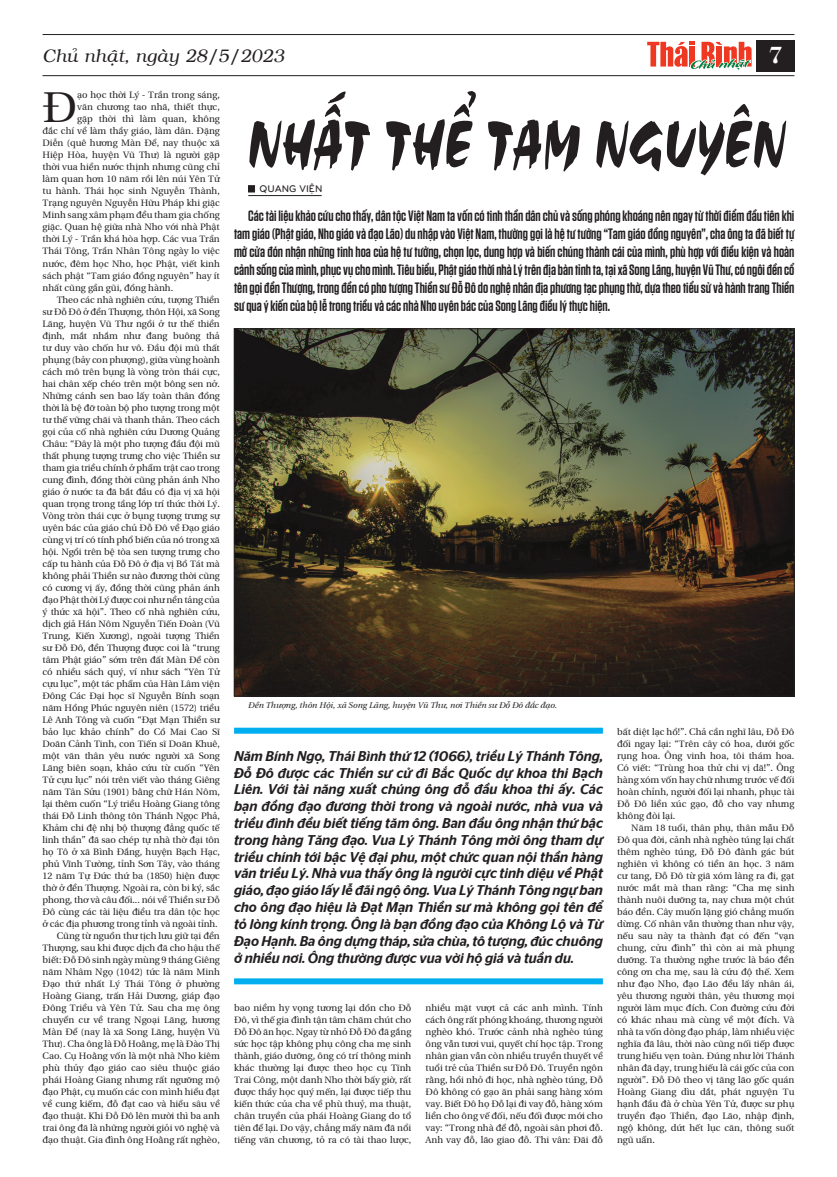
<style>
.page{position:relative;width:837px;height:1177px;background:#fff}
.page>*{position:absolute;margin:0;border:0;box-sizing:border-box;transform-origin:0 0}
.Tit_to_talling{font:70px "UTM Staccato";color:#231f20;scale:.78 1}
.Body{font:44.2px "BHD utopia Long";color:#231f20}
.t1{font:24px "VNI Bodon Bold";color:#fff}
.t2{font:italic 18px "VNI";color:#231f20}
.Sapo{font:600 15px/18px "SVN Tungsten";color:#231f20;text-align:justify}
.Box{font:italic 500 14.1px/16.8px "SVN Stag Sans";color:#231f20;text-align:justify}
.Ten_tac_gia{font:10px "UTM Bryant LG Bold";color:#231f20}
.Body-2{font:9.5px/12px "BHD utopia Long";color:#231f20;text-align:justify}
.Chu_thich_anh{font:8.5px "BHD Utopia Italic long Italic";color:#231f20}
</style>
<div class="page">
<hr style="left:43px;top:34px;width:751px;height:1px;background:#231f20">
<hr style="left:43px;top:75px;width:751px;height:1px;background:#231f20">
<div style="left:755px;top:40px;width:39px;height:31px;background:#231f20"></div>
<svg style="left:647px;top:42px;width:105px;height:35px"></svg>
<div style="left:248px;top:185px;width:7px;height:7px;background:#231f20;border:1px solid #231f20"></div>
<hr style="left:248px;top:195px;width:73px;height:1px;background:#231f20">
<div style="left:234px;top:727px;width:368px;height:6px;background:#00aeef"></div>
<div style="left:234px;top:978px;width:368px;height:6px;background:#00aeef"></div>
<img style="left:236px;top:330px;width:556px;height:364px">
<p class="t2" style="left:43px;top:43px;width:243px">Chuû nhaät, ngaøy 28/5/2023</p>
<p class="t1" style="left:767px;top:37px;width:16px">7</p>
<p class="Body" style="left:43px;top:75px;width:36px">Đ</p>
<p class="Body-2" style="left:77px;top:88px;width:144px">ạo học thời Lý - Trần trong sáng,</p>
<p class="Body-2" style="left:77px;top:100px;width:144px">văn chương tao nhã, thiết thực,</p>
<p class="Body-2" style="left:77px;top:112px;width:144px">gặp thời thì làm quan, không</p>
<p class="Body-2" style="left:43px;top:124px;width:179px">đắc chí về làm thầy giáo, làm dân. Đặng</p>
<p class="Body-2" style="left:43px;top:136px;width:179px">Diễn (quê hương Màn Để, nay thuộc xã</p>
<p class="Body-2" style="left:43px;top:148px;width:179px">Hiệp Hòa, huyện Vũ Thư) là người gặp</p>
<p class="Body-2" style="left:43px;top:160px;width:179px">thời vua hiền nước thịnh nhưng cũng chỉ</p>
<p class="Body-2" style="left:43px;top:172px;width:179px">làm quan hơn 10 năm rồi lên núi Yên Tử</p>
<p class="Body-2" style="left:43px;top:184px;width:179px">tu hành. Thái học sinh Nguyễn Thành,</p>
<p class="Body-2" style="left:43px;top:196px;width:179px">Trạng nguyên Nguyễn Hữu Pháp khi giặc</p>
<p class="Body-2" style="left:43px;top:208px;width:179px">Minh sang xâm phạm đều tham gia chống</p>
<p class="Body-2" style="left:43px;top:220px;width:179px">giặc. Quan hệ giữa nhà Nho với nhà Phật</p>
<p class="Body-2" style="left:43px;top:232px;width:179px">thời Lý - Trần khá hòa hợp. Các vua Trần</p>
<p class="Body-2" style="left:43px;top:244px;width:179px">Thái Tông, Trần Nhân Tông ngày lo việc</p>
<p class="Body-2" style="left:43px;top:256px;width:179px">nước, đêm học Nho, học Phật, viết kinh</p>
<p class="Body-2" style="left:43px;top:268px;width:179px">sách phật “Tam giáo đồng nguyên” hay ít</p>
<p class="Body-2" style="left:43px;top:280px;width:132px">nhất cũng gần gũi, đồng hành.</p>
<p class="Body-2" style="left:43px;top:292px;width:179px;text-indent:14px">Theo các nhà nghiên cứu, tượng Thiền sư Đỗ Đô ở đền Thượng, thôn Hội, xã Song Lãng, huyện Vũ Thư ngồi ở tư thế thiền định, mắt nhắm như đang buông thả tư duy vào chốn hư vô. Đầu đội mũ thất phụng (bảy con phượng), giữa vùng hoành cách mô trên bụng là vòng tròn thái cực, hai chân xếp chéo trên một bông sen nở.<br>Những cánh sen bao lấy toàn thân đồng thời là bệ đỡ toàn bộ pho tượng trong một tư thế vững chãi và thanh thản. Theo cách gọi của cố nhà nghiên cứu Dương Quảng Châu: “Đây là một pho tượng đầu đội mũ thất phụng tượng trưng cho việc Thiền sư tham gia triều chính ở phẩm trật cao trong cung đình, đồng thời cũng phản ánh Nho giáo ở nước ta đã bắt đầu có địa vị xã hội quan trọng trong tầng lớp trí thức thời Lý.<br>Vòng tròn thái cực ở bụng tượng trưng sự uyên bác của giáo chủ Đỗ Đô về Đạo giáo cùng vị trí có tính phổ biến của nó trong xã hội. Ngồi trên bệ tòa sen tượng trưng cho cấp tu hành của Đỗ Đô ở địa vị Bồ Tát mà không phải Thiền sư nào đương thời cũng có cương vị ấy, đồng thời cũng phản ánh đạo Phật thời Lý được coi như nền tảng của ý thức xã hội”. Theo cố nhà nghiên cứu, dịch giả Hán Nôm Nguyễn Tiến Đoàn (Vũ Trung, Kiến Xương), ngoài tượng Thiền sư Đỗ Đô, đền Thượng được coi là “trung tâm Phật giáo” sớm trên đất Màn Để còn có nhiều sách quý, ví như sách “Yên Tử cựu lục”, một tác phẩm của Hàn Lâm viện Đông Các Đại học sĩ Nguyễn Bính soạn năm Hồng Phúc nguyên niên (1572) triều Lê Anh Tông và cuốn “Đạt Mạn Thiền sư bảo lục khảo chính” do Cồ Mai Cao Sĩ Doãn Cảnh Tinh, con Tiến sĩ Doãn Khuê, một văn thân yêu nước người xã Song Lãng biên soạn, khảo cứu từ cuốn “Yên Tử cựu lục” nói trên viết vào tháng Giêng năm Tân Sửu (1901) bằng chữ Hán Nôm, lại thêm cuốn “Lý triều Hoàng Giang tông thái Đỗ Linh thông tôn Thánh Ngọc Phả, Khảm chi đệ nhị bộ thượng đẳng quốc tế linh thần” đã sao chép tự nhà thờ đại tôn họ Tô ở xã Bình Đắng, huyện Bạch Hạc, phủ Vĩnh Tường, tỉnh Sơn Tây, vào tháng 12 năm Tự Đức thứ ba (1850) hiện được thờ ở đền Thượng. Ngoài ra, còn bi ký, sắc phong, thơ và câu đối... nói về Thiền sư Đỗ Đô cùng các tài liệu điều tra dân tộc học ở các địa phương trong tỉnh và ngoài tỉnh.</p>
<p class="Body-2" style="left:43px;top:928px;width:179px;text-indent:14px">Cũng từ nguồn thư tịch lưu giữ tại đền Thượng, sau khi được dịch đã cho hậu thế biết: Đỗ Đô sinh ngày mùng 9 tháng Giêng năm Nhâm Ngọ (1042) tức là năm Minh Đạo thứ nhất Lý Thái Tông ở phường Hoàng Giang, trấn Hải Dương, giáp đạo Đông Triều và Yên Tử. Sau cha mẹ ông chuyển cư về trang Ngoại Lãng, hương Màn Để (nay là xã Song Lãng, huyện Vũ Thư). Cha ông là Đỗ Hoằng, mẹ là Đào Thị Cao. Cụ Hoằng vốn là một nhà Nho kiêm phù thủy đạo giáo cao siêu thuộc giáo phái Hoàng Giang nhưng rất ngưỡng mộ đạo Phật, cụ muốn các con mình hiểu đạt về cung kiếm, đỗ đạt cao và hiểu sâu về đạo thuật. Khi Đỗ Đô lên mười thì ba anh trai ông đã là những người giỏi võ nghệ và đạo thuật. Gia đình ông Hoằng rất nghèo,</p>
<p class="Tit_to_talling" style="left:248px;top:91px;width:692px">NHẤT THỂ TAM NGUYÊN</p>
<p class="Sapo" style="left:234px;top:206px;width:561px;text-indent:14px">Các tài liệu khảo cứu cho thấy, dân tộc Việt Nam ta vốn có tinh thần dân chủ và sống phóng khoáng nên ngay từ thời điểm đầu tiên khi tam giáo (Phật giáo, Nho giáo và đạo Lão) du nhập vào Việt Nam, thường gọi là hệ tư tưởng “Tam giáo đồng nguyên”, cha ông ta đã biết tự mở cửa đón nhận những tinh hoa của hệ tư tưởng, chọn lọc, dung hợp và biến chúng thành cái của mình, phù hợp với điều kiện và hoàn cảnh sống của mình, phục vụ cho mình. Tiêu biểu, Phật giáo thời nhà Lý trên địa bàn tỉnh ta, tại xã Song Lãng, huyện Vũ Thư, có ngôi đền cổ tên gọi đền Thượng, trong đền có pho tượng Thiền sư Đỗ Đô do nghệ nhân địa phương tạc phụng thờ, dựa theo tiểu sử và hành trang Thiền sư qua ý kiến của bộ lễ trong triều và các nhà Nho uyên bác của Song Lãng điều lý thực hiện.</p>
<p class="Ten_tac_gia" style="left:259px;top:181px;width:64px">QUANG VIỆN</p>
<p class="Chu_thich_anh" style="left:248px;top:697px;width:310px">Đền Thượng, thôn Hội, xã Song Lãng, huyện Vũ Thư, nơi Thiền sư Đỗ Đô đắc đạo.</p>
<p class="Box" style="left:234px;top:746px;width:370px">Năm Bính Ngọ, Thái Bình thứ 12 (1066), triều Lý Thánh Tông, Đỗ Đô được các Thiền sư cử đi Bắc Quốc dự khoa thi Bạch Liên. Với tài năng xuất chúng ông đỗ đầu khoa thi ấy. Các bạn đồng đạo đương thời trong và ngoài nước, nhà vua và triều đình đều biết tiếng tăm ông. Ban đầu ông nhận thứ bậc trong hàng Tăng đạo. Vua Lý Thánh Tông mời ông tham dự triều chính tới bậc Vệ đại phu, một chức quan nội thần hàng văn triều Lý. Nhà vua thấy ông là người cực tinh diệu về Phật giáo, đạo giáo lấy lễ đãi ngộ ông. Vua Lý Thánh Tông ngự ban cho ông đạo hiệu là Đạt Mạn Thiền sư mà không gọi tên để tỏ lòng kính trọng. Ông là bạn đồng đạo của Không Lộ và Từ Đạo Hạnh. Ba ông dựng tháp, sửa chùa, tô tượng, đúc chuông ở nhiều nơi. Ông thường được vua vời hộ giá và tuần du.</p>
<p class="Body-2" style="left:234px;top:1000px;width:179px">bao niềm hy vọng tương lại dồn cho Đỗ Đô, vì thế gia đình tận tâm chăm chút cho Đỗ Đô ăn học. Ngay từ nhỏ Đỗ Đô đã gắng sức học tập không phụ công cha mẹ sinh thành, giáo dưỡng, ông có trí thông minh khác thường lại được theo học cụ Tĩnh Trai Công, một danh Nho thời bấy giờ, rất được thầy học quý mến, lại được tiếp thu kiến thức của cha về phù thuỷ, ma thuật, chân truyền của phái Hoàng Giang do tổ tiên để lại. Do vậy, chẳng mấy năm đã nổi tiếng văn chương, tỏ ra có tài thao lược,</p>
<p class="Body-2" style="left:425px;top:1000px;width:179px">nhiều mặt vượt cả các anh mình. Tính cách ông rất phóng khoáng, thương người nghèo khó. Trước cảnh nhà nghèo túng ông vẫn tươi vui, quyết chí học tập. Trong nhân gian vẫn còn nhiều truyền thuyết về tuổi trẻ của Thiền sư Đỗ Đô. Truyền ngôn rằng, hồi nhỏ đi học, nhà nghèo túng, Đỗ Đô không có gạo ăn phải sang hàng xóm vay. Biết Đô họ Đỗ lại đi vay đỗ, hàng xóm liền cho ông vế đối, nếu đối được mới cho vay: “Trong nhà để đỗ, ngoài sân phơi đỗ.<br>Anh vay đỗ, lão giao đỗ. Thi vân: Đãi đỗ</p>
<p class="Body-2" style="left:617px;top:724px;width:179px">bất diệt lạc hồ!”. Chả cần nghĩ lâu, Đỗ Đô đối ngay lại: “Trên cây có hoa, dưới gốc rụng hoa. Ông vinh hoa, tôi thám hoa.<br>Có viết: “Trùng hoa thử chi vị dã!”. Ông hàng xóm vốn hay chữ nhưng trước vế đối hoàn chỉnh, người đối lại nhanh, phục tài Đỗ Đô liền xúc gạo, đỗ cho vay nhưng không đòi lại.</p>
<p class="Body-2" style="left:617px;top:820px;width:179px;text-indent:14px">Năm 18 tuổi, thân phụ, thân mẫu Đỗ Đô qua đời, cảnh nhà nghèo túng lại chất thêm nghèo túng, Đỗ Đô đành gác bút nghiên vì không có tiền ăn học. 3 năm cư tang, Đỗ Đô từ giã xóm làng ra đi, gạt nước mắt mà than rằng: “Cha mẹ sinh thành nuôi dưỡng ta, nay chưa một chút báo đền. Cây muốn lặng gió chẳng muốn dừng. Cố nhân vẫn thường than như vậy, nếu sau này ta thành đạt có đến “vạn chung, cửu đình” thì còn ai mà phụng dưỡng. Ta thường nghe trước là báo đền công ơn cha mẹ, sau là cứu độ thế. Xem như đạo Nho, đạo Lão đều lấy nhân ái, yêu thương người thân, yêu thương mọi người làm mục đích. Con đường cứu đời có khác nhau mà cùng về một đích. Và nhà ta vốn dòng đạo pháp, làm nhiều việc nghĩa đã lâu, thời nào cũng nối tiếp được trung hiếu vẹn toàn. Đúng như lời Thánh nhân đã dạy, trung hiếu là cái gốc của con người”. Đỗ Đô theo vị tăng lão gốc quán Hoàng Giang dìu dắt, phát nguyện Tu hạnh đầu đà ở chùa Yên Tử, được sư phụ truyền đạo Thiền, đạo Lão, nhập định, ngộ không, dứt hết lục căn, thông suốt ngũ uẩn.</p>
</div>
